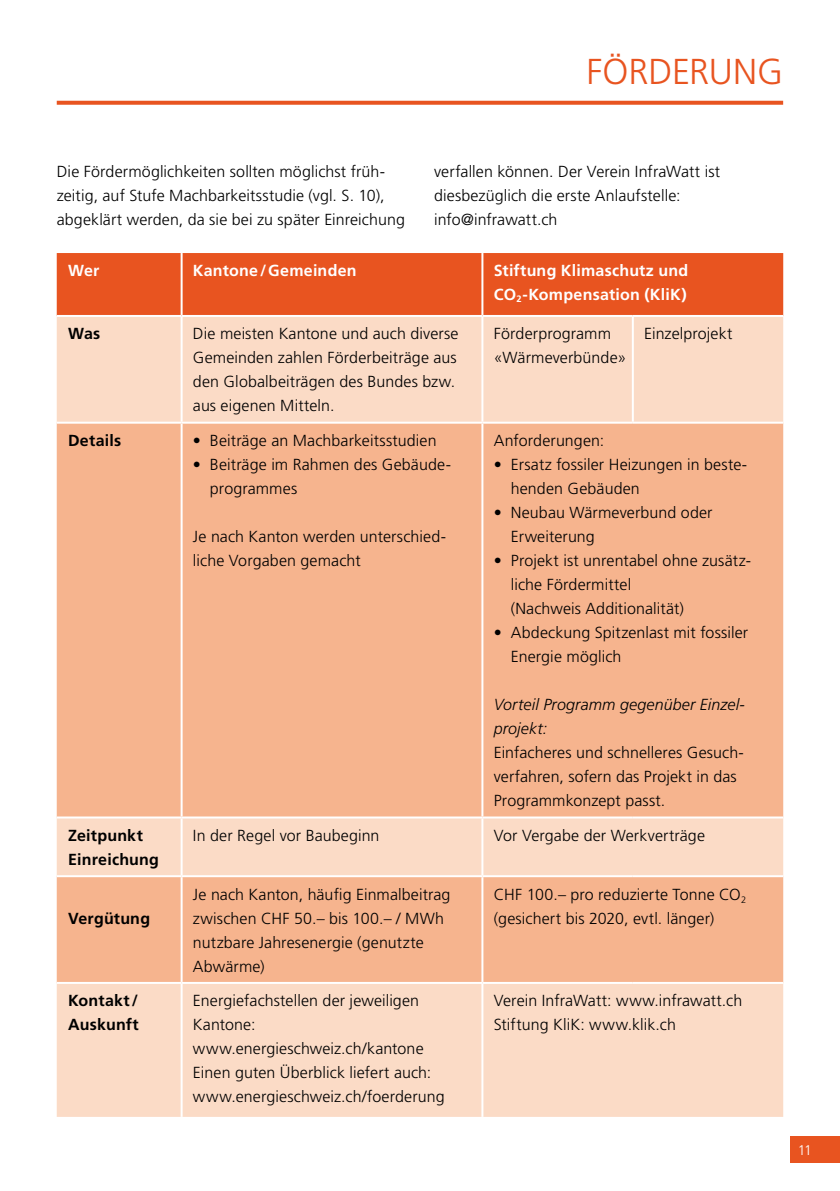
<style>
.page{position:relative;width:840px;height:1191px;background:#fff}
.page>*{position:absolute;margin:0;border:0;box-sizing:border-box;transform-origin:0 0}
.t1{font:300 36px "Frutiger LT Std";color:#e85420}
.t2{font:300 16px/24px "Frutiger LT Std";letter-spacing:.005em;color:#000}
.t3{font:700 16px/24px "Frutiger LT Std";letter-spacing:.015em;color:#fff}
.t4{font:700 16px/24px "Frutiger LT Std";letter-spacing:.01em;color:#000}
.t5{font:italic 300 16px/24px "Frutiger LT Std";letter-spacing:.01em;color:#000}
.t6{font:300 14px "Frutiger LT Std";color:#fff}
</style>
<div class="page">
<div style="left:790px;top:1136px;width:49px;height:26px;background:#e85420"></div>
<svg style="left:57px;top:101px;width:725px;height:4px;background:#e95f2e"></svg>
<div style="left:57px;top:253px;width:725px;height:62px;background:#e85420"></div>
<div style="left:57px;top:317px;width:725px;height:799px;background:#fbdbc6"></div>
<svg style="left:57px;top:424px;width:725px;height:558px;background:#f6b894"></svg>
<hr style="left:180px;top:253px;width:2px;height:62px;background:#fff">
<hr style="left:481px;top:253px;width:2px;height:62px;background:#fff">
<hr style="left:180px;top:317px;width:2px;height:105px;background:#fff">
<hr style="left:481px;top:317px;width:2px;height:105px;background:#fff">
<hr style="left:631px;top:317px;width:2px;height:105px;background:#fff">
<hr style="left:180px;top:424px;width:2px;height:392px;background:#fff">
<hr style="left:481px;top:424px;width:2px;height:392px;background:#fff">
<hr style="left:180px;top:818px;width:2px;height:57px;background:#fff">
<hr style="left:481px;top:818px;width:2px;height:57px;background:#fff">
<hr style="left:180px;top:877px;width:2px;height:105px;background:#fff">
<hr style="left:481px;top:877px;width:2px;height:105px;background:#fff">
<hr style="left:180px;top:984px;width:2px;height:132px;background:#fff">
<hr style="left:481px;top:984px;width:2px;height:132px;background:#fff">
<hr style="left:57px;top:422px;width:124px;height:2px;background:#fff">
<hr style="left:181px;top:422px;width:301px;height:2px;background:#fff">
<hr style="left:482px;top:422px;width:150px;height:2px;background:#fff">
<hr style="left:632px;top:422px;width:150px;height:2px;background:#fff">
<hr style="left:57px;top:816px;width:124px;height:2px;background:#fff">
<hr style="left:181px;top:816px;width:301px;height:2px;background:#fff">
<hr style="left:482px;top:816px;width:150px;height:2px;background:#fff">
<hr style="left:632px;top:816px;width:150px;height:2px;background:#fff">
<hr style="left:57px;top:875px;width:124px;height:2px;background:#fff">
<hr style="left:181px;top:875px;width:301px;height:2px;background:#fff">
<hr style="left:482px;top:875px;width:150px;height:2px;background:#fff">
<hr style="left:632px;top:875px;width:150px;height:2px;background:#fff">
<hr style="left:57px;top:982px;width:124px;height:2px;background:#fff">
<hr style="left:181px;top:982px;width:301px;height:2px;background:#fff">
<hr style="left:482px;top:982px;width:150px;height:2px;background:#fff">
<hr style="left:632px;top:982px;width:150px;height:2px;background:#fff">
<h1 class="t1" style="left:586px;top:51px;width:198px">Förderung</h1>
<p class="t2" style="left:57px;top:159px;width:349px">Die Fördermöglichkeiten sollten möglichst früh&shy;zeitig, auf Stufe M achbarkeitsstudie (vgl. S. 10), abgeklärt werden, da sie bei zu später Einreichung</p>
<p class="t2" style="left:434px;top:159px;width:287px">verfallen können. Der Verein I nfraWatt ist diesbezüglich die erste Anlaufstelle: info@infrawatt.ch</p>
<p class="t3" style="left:68px;top:259px;width:33px">Wer</p>
<p class="t3" style="left:193px;top:259px;width:165px">Kantone/ Gemeinden</p>
<p class="t3" style="left:493px;top:259px;width:196px">Stiftung Klimaschutz und<br>CO <sub>2</sub>-Kompensation (KliK)</p>
<p class="t4" style="left:68px;top:322px;width:34px">Was</p>
<p class="t2" style="left:193px;top:322px;width:267px">Die meisten Kantone und auch diverse Gemeinden zahlen Förderbeiträge aus den Globalbeiträgen des Bundes bzw. aus eigenen M itteln.</p>
<p class="t2" style="left:493px;top:322px;width:134px">Förderprogramm «Wärmeverbünde»</p>
<p class="t2" style="left:643px;top:322px;width:90px">Einzelprojekt</p>
<p class="t4" style="left:68px;top:428px;width:55px">Details</p>
<p class="t2" style="left:193px;top:429px;width:245px">• Beiträge an Machbarkeitsstudien</p>
<p class="t2" style="left:210px;top:453px;width:242px;text-indent:-17px">• Beiträge im Rahmen des Gebäude&shy;programmes</p>
<p class="t2" style="left:193px;top:525px;width:254px">Je nach Kanton werden unterschied&shy;liche Vorgaben gemacht</p>
<p class="t2" style="left:493px;top:429px;width:112px">Anforderungen:</p>
<p class="t2" style="left:510px;top:453px;width:238px;text-indent:-17px">• Ersatz fossiler H eizungen in beste&shy;henden Gebäuden</p>
<p class="t2" style="left:510px;top:501px;width:203px;text-indent:-17px">• Neubau Wärmeverbund oder<br>Erweiterung</p>
<p class="t2" style="left:510px;top:549px;width:242px;text-indent:-17px">• Projekt ist unrentabel ohne zusätz&shy;liche Fördermittel<br>(Nachweis Additionalität)</p>
<p class="t2" style="left:510px;top:621px;width:239px;text-indent:-17px">• Abdeckung Spitzenlast mit fossiler<br>Energie möglich</p>
<p class="t5" style="left:493px;top:693px;width:252px">Vorteil Programm gegenüber Einzel&shy;projekt:</p>
<p class="t2" style="left:493px;top:741px;width:251px">Einfacheres und schnelleres Gesuch&shy;verfahren, sofern das Projekt in das<br>Programmkonzept passt.</p>
<p class="t4" style="left:68px;top:823px;width:92px">Zeitpunkt<br>Einreichung</p>
<p class="t2" style="left:193px;top:823px;width:188px">I n der Regel vor Baubeginn</p>
<p class="t2" style="left:493px;top:823px;width:213px">Vor Vergabe der Werkverträge</p>
<p class="t4" style="left:68px;top:906px;width:83px">Vergütung</p>
<p class="t2" style="left:193px;top:882px;width:259px">Je nach Kanton, häufig Einmalbeitrag zwischen CHF</p>
<p class="t2" style="left:193px;top:906px;width:252px;text-indent:101px">50.– bis 100.– / MWh nutzbare Jahresenergie (genutzte<br>Abwärme)</p>
<p class="t2" style="left:493px;top:882px;width:254px;text-indent:33px">100.– pro reduzierte Tonne CO <sub>2 </sub>(gesichert bis 2020, evtl. länger)</p>
<p class="t2" style="left:493px;top:882px;width:11px">CHF</p>
<p class="t4" style="left:68px;top:988px;width:72px">Kontakt/<br>Auskunft</p>
<p class="t2" style="left:193px;top:989px;width:253px">Energiefachstellen der jeweiligen<br>Kantone: www.energieschweiz.ch/kantone<br>Einen guten Ü berblick liefert auch: www.energieschweiz.ch/foerderung</p>
<p class="t2" style="left:493px;top:989px;width:250px">Verein I nfraWatt: www.infrawatt.ch<br>Stiftung KliK: www.klik.ch</p>
<p class="t6" style="left:797px;top:1142px;width:16px">11</p>
</div>
